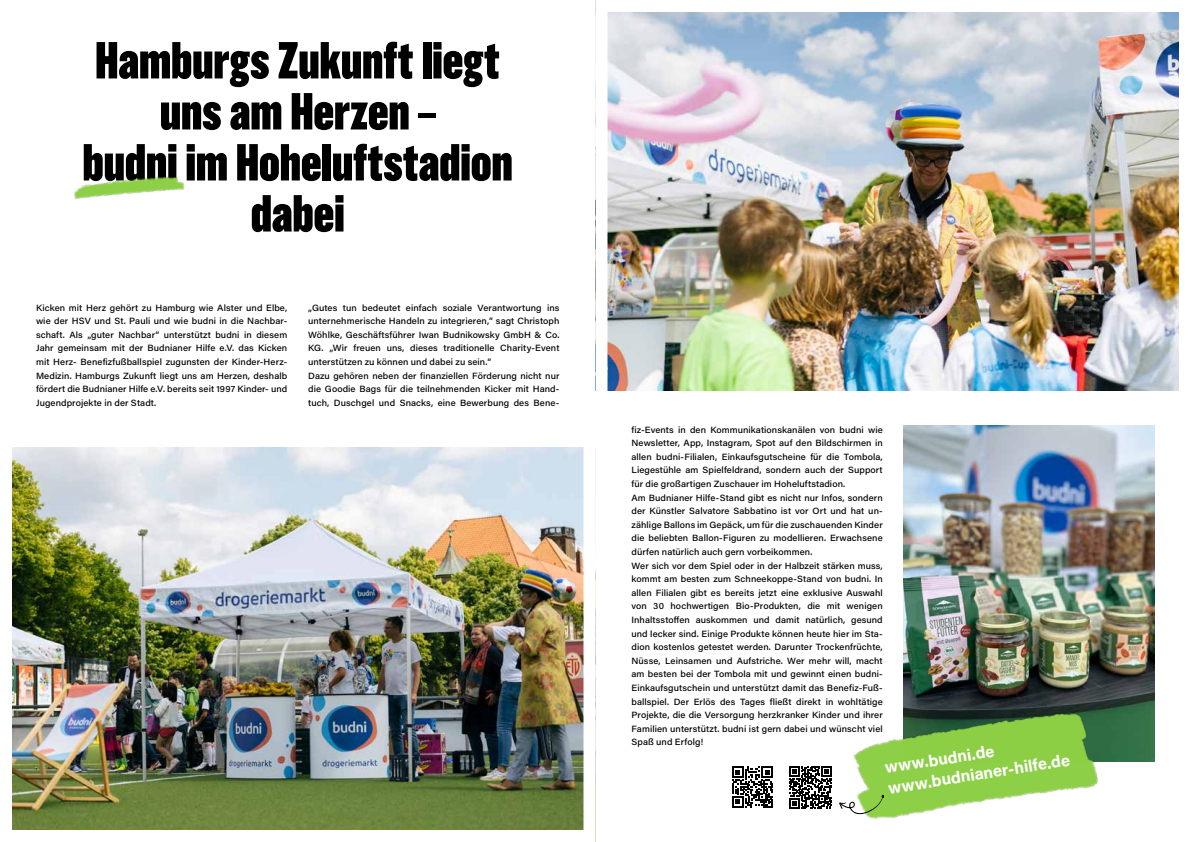
<style>
.page{position:relative;width:1191px;height:842px;background:#fff}
.page>*{position:absolute;margin:0;border:0;box-sizing:border-box;transform-origin:0 0}
.t1{font:900 52px/51px "Grotzec Cond";letter-spacing:-.005em;color:#000;text-align:center}
.t2{font:16.5px/20.6px "Acumin Variable Concept";color:#fff}
.t3{font:9px/13.6px "Acumin Variable Concept";letter-spacing:.01em;color:#000}
</style>
<div class="page">
<img style="left:608px;top:13px;width:570px;height:378px">
<img style="left:13px;top:448px;width:569px;height:381px">
<img style="left:903px;top:426px;width:252px;height:336px">
<img style="left:853px;top:678px;width:260px;height:141px">
<img style="left:74px;top:176px;width:111px;height:23px">
<svg style="left:732px;top:766px;width:41px;height:42px"></svg>
<svg style="left:789px;top:766px;width:43px;height:43px"></svg>
<svg style="left:839px;top:795px;width:45px;height:20px"></svg>
<h1 class="t1" style="left:82px;top:33px;width:432px">Hamburgs Zukunft liegt uns am Herzen –<br>budni im Hoheluftstadion dabei</h1>
<p class="t3" style="left:36px;top:300px;width:253px;text-align:justify">Kicken mit Herz gehört zu Hamburg wie Alster und Elbe, wie der HSV und St. Pauli und wie budni in die Nachbar&shy;schaft. Als „guter Nachbar“ unterstützt budni in diesem Jahr gemeinsam mit der Budnianer Hilfe e.V. das Kicken mit Herz- Benefizfußballspiel zugunsten der Kinder-Herz-Medizin. Hamburgs Zukunft liegt uns am Herzen, deshalb fördert die Budnianer Hilfe e.V. bereits seit 1997 Kinder- und Jugendprojekte in der Stadt.</p>
<p class="t3" style="left:308px;top:300px;width:253px">„Gutes tun bedeutet einfach soziale Verantwortung ins unternehmerische Handeln zu integrieren,“ sagt Christoph Wöhlke, Geschäftsführer Iwan Budnikowsky GmbH &amp; Co.<br>KG. „Wir freuen uns, dieses traditionelle Charity-Event unterstützen zu können und dabei zu sein.“<br>Dazu gehören neben der finanziellen Förderung nicht nur die Goodie Bags für die teilnehmenden Kicker mit Hand&shy;tuch, Duschgel und Snacks, eine Bewerbung des Bene-</p>
<p class="t3" style="left:631px;top:422px;width:253px">fiz-Events in den Kommunikationskanälen von budni wie Newsletter, App, Instagram, Spot auf den Bildschirmen in allen budni-Filialen, Einkaufsgutscheine für die Tombola, Liegestühle am Spielfeldrand, sondern auch der Support für die großartigen Zuschauer im Hoheluftstadion.<br>Am Budnianer Hilfe-Stand gibt es nicht nur Infos, sondern der Künstler Salvatore Sabbatino ist vor Ort und hat un&shy;zählige Ballons im Gepäck, um für die zuschauenden Kinder die beliebten Ballon-Figuren zu modellieren. Erwachsene dürfen natürlich auch gern vorbeikommen.<br>Wer sich vor dem Spiel oder in der Halbzeit stärken muss, kommt am besten zum Schneekoppe-Stand von budni. In allen Filialen gibt es bereits jetzt eine exklusive Auswahl von 30 hochwertigen Bio-Produkten, die mit wenigen Inhaltsstoffen auskommen und damit natürlich, gesund und lecker sind. Einige Produkte können heute hier im Sta&shy;dion kostenlos getestet werden. Darunter Trockenfrüchte, Nüsse, Leinsamen und Aufstriche. Wer mehr will, macht am besten bei der Tombola mit und gewinnt einen budni-Einkaufsgutschein und unterstützt damit das Benefiz-Fuß&shy;ballspiel. Der Erlös des Tages fließt direkt in wohltätige Projekte, die die Versorgung herzkranker Kinder und ihrer Familien unterstützt. budni ist gern dabei und wünscht viel Spaß und Erfolg!</p>
<h2 class="t2" style="left:883px;top:757px;width:185px;rotate:-9deg">www.budni.de www.budnianer-hilfe.de</h2>
</div>
